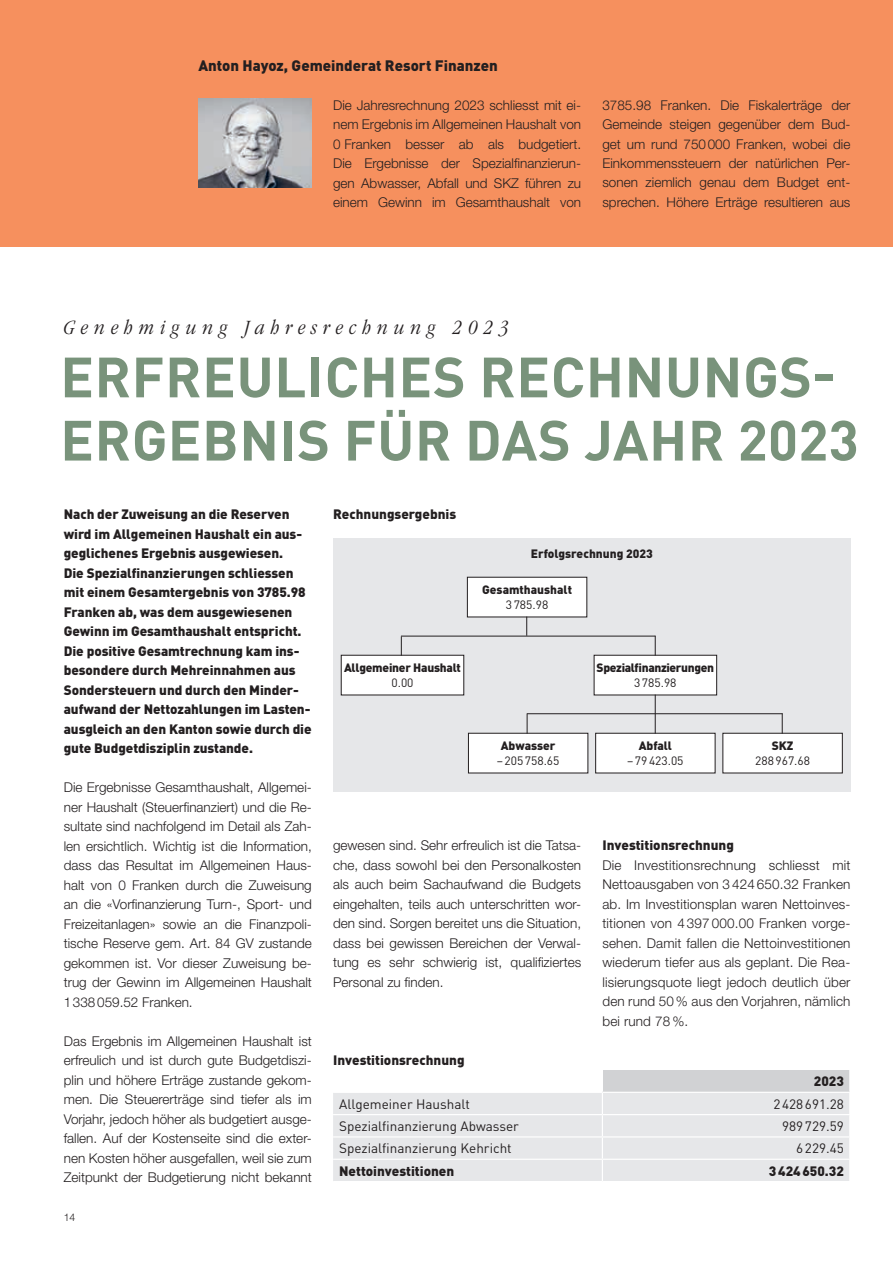
<style>
.page{position:relative;width:893px;height:1263px;background:#fff}
.page>*{position:absolute;margin:0;border:0;box-sizing:border-box;transform-origin:0 0}
.t1{font:700 55.8px/63.2px "DINOT";letter-spacing:.01em;color:#79937b}
.t2{font:italic 300 condensed 21px "ITC Garamond Std";letter-spacing:.28em;color:#231f20}
.t3{font:900 15px "DINOT";color:#231f20}
.t4{font:300 13.5px/19.5px "Helvetica Neue LT Std";color:#231f20;text-align:justify}
.t5{font:900 13.5px/19.5px "DINOT";letter-spacing:-.005em;color:#231f20}
.t6{font:13.5px "DINOT";color:#231f20}
.t7{font:900 12px "DINOT";color:#231f20}
.t8{font:12px "DINOT";color:#231f20}
.t9{font:900 12px "DINOT";letter-spacing:-.03em;color:#231f20}
.t10{font:900 12px "DINOT";letter-spacing:-.02em;color:#231f20}
.t11{font:300 10.5px "Helvetica Neue LT Std";color:#231f20}
</style>
<div class="page">
<div style="left:0;top:0;width:893px;height:246px;background:#f6905e"></div>
<div style="left:602px;top:1070px;width:248px;height:22px;background:#d1d2d4"></div>
<div style="left:333px;top:1093px;width:516px;height:88px;background:#e6e7e9"></div>
<hr style="left:333px;top:1114px;width:269px;height:1px;background:#fff">
<hr style="left:602px;top:1114px;width:248px;height:1px;background:#fff">
<hr style="left:333px;top:1136px;width:269px;height:1px;background:#fff">
<hr style="left:602px;top:1136px;width:248px;height:1px;background:#fff">
<hr style="left:333px;top:1159px;width:269px;height:1px;background:#fff">
<hr style="left:602px;top:1159px;width:248px;height:1px;background:#fff">
<svg style="left:602px;top:1070px;width:1px;height:111px"></svg>
<svg style="left:849px;top:1070px;width:1px;height:22px"></svg>
<div style="left:333px;top:539px;width:517px;height:253px;background:#e6e7e9"></div>
<svg style="left:595px;top:732px;width:121px;height:42px;background:#f0f0f0"></svg>
<hr style="left:527px;top:713px;width:256px;height:1px;background:#231f20">
<svg style="left:340px;top:576px;width:377px;height:120px"></svg>
<hr style="left:655px;top:695px;width:1px;height:39px;background:#231f20">
<svg style="left:468px;top:713px;width:121px;height:61px"></svg>
<svg style="left:722px;top:713px;width:121px;height:61px"></svg>
<img style="left:198px;top:99px;width:114px;height:89px">
<p class="t3" style="left:198px;top:55px;width:301px">Anton Hayoz, Gemeinderat Resort Finanzen</p>
<p class="t4" style="left:333px;top:95px;width:250px">Die Jahresrechnung 2023 schliesst mit ei&shy;nem Ergebnis im Allgemeinen Haushalt von 0 Franken besser ab als budgetiert.<br>Die Ergebnisse der Spezialfinanzierun&shy;gen Abwasser, Abfall und SKZ führen zu einem Gewinn im Gesamthaushalt von</p>
<p class="t4" style="left:602px;top:95px;width:250px">3785.98 Franken. Die Fiskalerträge der Gemeinde steigen gegenüber dem Bud&shy;get um rund 750000 Franken, wobei die Einkommenssteuern der natürlichen Per&shy;sonen ziemlich genau dem Budget ent&shy;sprechen. Höhere Erträge resultieren aus</p>
<h2 class="t2" style="left:64px;top:316px;width:447px">Genehmigung Jahresrechnung 2023</h2>
<h1 class="t1" style="left:60px;top:343px;width:800px">ERFREULICHES RECHNUNGS-<br>ERGEBNIS FÜR DAS JAHR 2023</h1>
<p class="t5" style="left:64px;top:504px;width:249px">Nach der Zuweisung an die Reserven wird im Allgemeinen Haushalt ein aus&shy;geglichenes Ergebnis ausgewiesen.<br>Die Spezialfinanzierungen schliessen mit einem Gesamtergebnis von 3785.98<br>Franken ab, was dem ausgewiesenen Gewinn im Gesamthaushalt entspricht.<br>Die positive Gesamtrechnung kam ins&shy;besondere durch Mehreinnahmen aus Sondersteuern und durch den Minder&shy;aufwand der Nettozahlungen im Lasten&shy;ausgleich an den Kanton sowie durch die gute Budgetdisziplin zustande.</p>
<p class="t4" style="left:64px;top:777px;width:250px">Die Ergebnisse Gesamthaushalt, Allgemei&shy;ner Haushalt (Steuerfinanziert) und die Re&shy;sultate sind nachfolgend im Detail als Zah&shy;len ersichtlich. Wichtig ist die Information, dass das Resultat im Allgemeinen Haus&shy;halt von 0 Franken durch die Zuweisung an die «Vorfinanzierung Turn-, Sport- und Freizeitanlagen» sowie an die Finanzpoli&shy;tische Reserve gem. Art. 84 GV zustande gekommen ist. Vor dieser Zuweisung be&shy;trug der Gewinn im Allgemeinen Haushalt 1338059.52 Franken.</p>
<p class="t4" style="left:64px;top:1031px;width:250px">Das Ergebnis im Allgemeinen Haushalt ist erfreulich und ist durch gute Budgetdiszi&shy;plin und höhere Erträge zustande gekom&shy;men. Die Steuererträge sind tiefer als im Vorjahr, jedoch höher als budgetiert ausge&shy;fallen. Auf der Kostenseite sind die exter&shy;nen Kosten höher ausgefallen, weil sie zum Zeitpunkt der Budgetierung nicht bekannt</p>
<p class="t11" style="left:64px;top:1211px;width:13px">14</p>
<p class="t5" style="left:333px;top:504px;width:125px">Rechnungsergebnis</p>
<p class="t10" style="left:344px;top:660px;width:118px">Allgemeiner Haushalt</p>
<p class="t8" style="left:391px;top:675px;width:24px">0.00</p>
<p class="t7" style="left:531px;top:546px;width:124px">Erfolgsrechnung 2023</p>
<p class="t7" style="left:482px;top:582px;width:91px">Gesamthaushalt</p>
<p class="t8" style="left:506px;top:597px;width:44px">3785.98</p>
<p class="t7" style="left:501px;top:738px;width:56px">Abwasser</p>
<p class="t8" style="left:497px;top:753px;width:64px">–205758.65</p>
<p class="t9" style="left:597px;top:660px;width:119px">Spezialfinanzierungen</p>
<p class="t8" style="left:634px;top:675px;width:44px">3785.98</p>
<p class="t7" style="left:639px;top:738px;width:35px">Abfall</p>
<p class="t8" style="left:627px;top:753px;width:58px">–79423.05</p>
<p class="t7" style="left:772px;top:738px;width:23px">SKZ</p>
<p class="t8" style="left:755px;top:753px;width:56px">288967.68</p>
<p class="t4" style="left:333px;top:836px;width:250px">gewesen sind. Sehr erfreulich ist die Tatsa&shy;che, dass sowohl bei den Personalkosten als auch beim Sachaufwand die Budgets eingehalten, teils auch unterschritten wor&shy;den sind. Sorgen bereitet uns die Situation, dass bei gewissen Bereichen der Verwal&shy;tung es sehr schwierig ist, qualifiziertes Personal zu finden.</p>
<p class="t5" style="left:602px;top:835px;width:133px">Investitionsrechnung</p>
<p class="t4" style="left:602px;top:855px;width:250px">Die Investitionsrechnung schliesst mit Nettoausgaben von 3 424 650.32 Franken ab. Im Investitionsplan waren Nettoinves&shy;titionen von 4 397 000.00 Franken vorge&shy;sehen. Damit fallen die Nettoinvestitionen wiederum tiefer aus als geplant. Die Rea&shy;lisierungsquote liegt jedoch deutlich über den rund 50 % aus den Vorjahren, nämlich bei rund 78 %.</p>
<p class="t5" style="left:333px;top:1050px;width:133px">Investitionsrechnung</p>
<p class="t5" style="left:814px;top:1071px;width:32px">2023</p>
<p class="t6" style="left:339px;top:1094px;width:132px">Allgemeiner Haushalt</p>
<p class="t6" style="left:773px;top:1094px;width:72px">2428691.28</p>
<p class="t6" style="left:339px;top:1117px;width:181px">Spezialfinanzierung Abwasser</p>
<p class="t6" style="left:782px;top:1117px;width:63px">989729.59</p>
<p class="t6" style="left:339px;top:1139px;width:174px">Spezialfinanzierung Kehricht</p>
<p class="t6" style="left:796px;top:1139px;width:49px">6229.45</p>
<p class="t5" style="left:339px;top:1160px;width:117px">Nettoinvestitionen</p>
<p class="t5" style="left:769px;top:1160px;width:76px">3424650.32</p>
</div>
